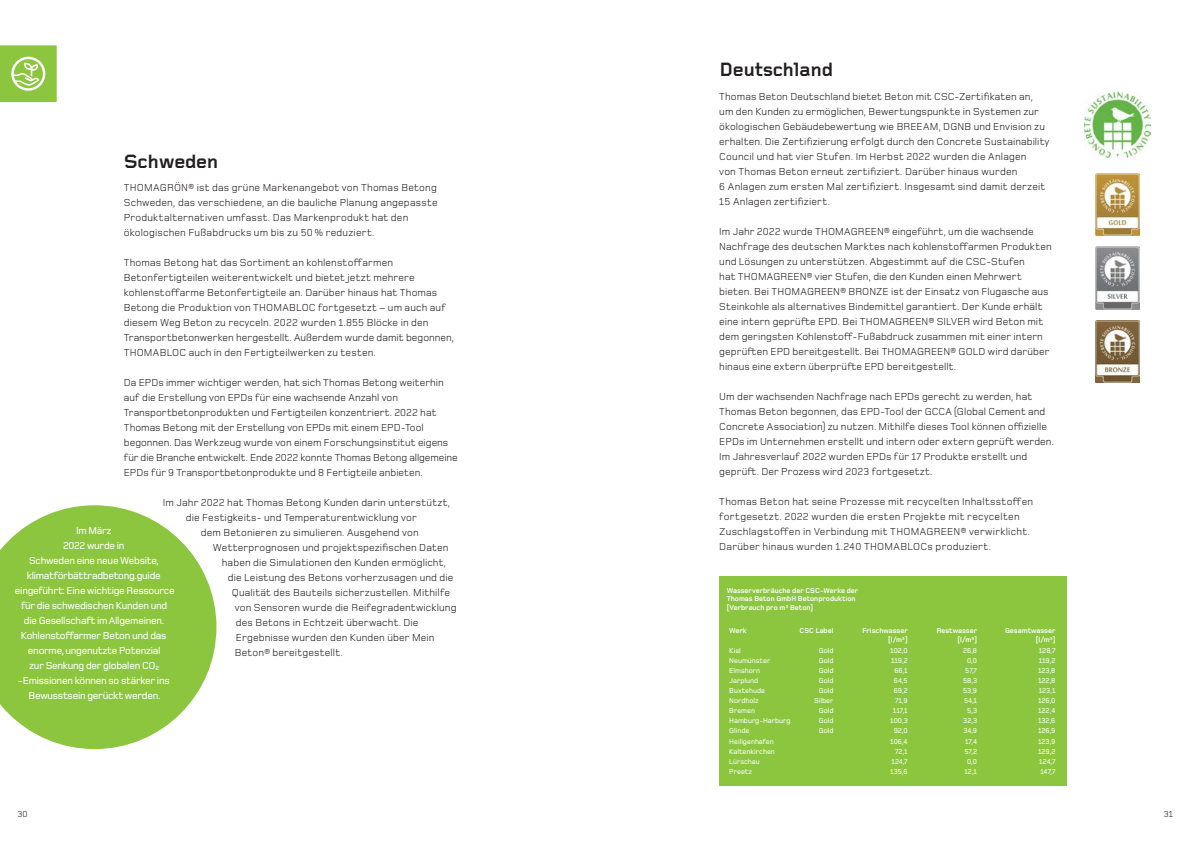
<style>
.page{position:relative;width:1191px;height:842px;background:#fff}
.page>*{position:absolute;margin:0;border:0;box-sizing:border-box;transform-origin:0 0}
.Huvudrubrik_20_24pt{font:700 20px "Foundry Gridnik OT2";letter-spacing:-.02em;color:#231f20}
.Brödtext_10_5_15p_DE{font:10.5px/15px "Foundry Monoline OT3";letter-spacing:.01em;color:#231f20}
.Bubblor_10_5_15pt_DE{font:500 10.5px/15px "Foundry Monoline OT3";letter-spacing:-.025em;color:#fff;text-align:center}
.t1{font:9px "Foundry Monoline OT3";color:#231f20}
.t2{font:500 7.3px "Foundry Monoline OT3";color:#fff}
.t3{font:700 7.3px/8.8px "Foundry Monoline OT3";color:#fff;text-align:right}
</style>
<div class="page">
<img style="left:1095px;top:320px;width:44px;height:63px">
<img style="left:1095px;top:173px;width:44px;height:62px">
<img style="left:1095px;top:247px;width:44px;height:62px">
<img style="left:1084px;top:91px;width:67px;height:67px">
<svg style="left:0;top:505px;width:216px;height:244px;fill:#8bc63e"></svg>
<svg style="left:0;top:45px;width:57px;height:58px;background:#9cce5a"></svg>
<div style="left:719px;top:576px;width:348px;height:209px;background:#8bc63e"></div>
<p class="Huvudrubrik_20_24pt" style="left:124px;top:148px;width:96px">Schweden</p>
<p class="Brödtext_10_5_15p_DE" style="left:124px;top:180px;width:315px">THOMAGRÖN® ist das grüne Markenangebot von Thomas Betong Schweden, das verschiedene, an die bauliche Planung angepasste Produktalternativen umfasst. Das Markenprodukt hat den ökologischen Fußabdrucks um bis zu 50 % reduziert.</p>
<p class="Brödtext_10_5_15p_DE" style="left:124px;top:255px;width:332px">Thomas Betong hat das Sortiment an kohlenstoffarmen Betonfertigteilen weiterentwickelt und bietet jetzt mehrere kohlenstoffarme Betonfertigteile an. Darüber hinaus hat Thomas Betong die Produktion von THOMABLOC fortgesetzt – um auch auf diesem Weg Beton zu recyceln. 2022 wurden 1.855 Blöcke in den Transportbetonwerken hergestellt. Außerdem wurde damit begonnen, THOMABLOC auch in den Fertigteilwerken zu testen.</p>
<p class="Brödtext_10_5_15p_DE" style="left:124px;top:375px;width:335px">Da EPDs immer wichtiger werden, hat sich Thomas Betong weiterhin auf die Erstellung von EPDs für eine wachsende Anzahl von Transportbetonprodukten und Fertigteilen konzentriert. 2022 hat Thomas Betong mit der Erstellung von EPDs mit einem EPD-Tool begonnen. Das Werkzeug wurde von einem Forschungsinstitut eigens für die Branche entwickelt. Ende 2022 konnte Thomas Betong allgemeine EPDs für 9 Transportbetonprodukte und 8 Fertigteile anbieten.</p>
<p class="Brödtext_10_5_15p_DE" style="left:163px;top:495px;width:289px">Im Jahr 2022 hat Thomas Betong Kunden darin unterstützt,</p>
<p class="Brödtext_10_5_15p_DE" style="left:186px;top:510px;width:232px">die Festigkeits- und Temperaturentwicklung vor</p>
<p class="Brödtext_10_5_15p_DE" style="left:201px;top:525px;width:219px">dem Betonieren zu simulieren. Ausgehend von</p>
<p class="Brödtext_10_5_15p_DE" style="left:213px;top:540px;width:237px">Wetterprognosen und projektspezifischen Daten</p>
<p class="Brödtext_10_5_15p_DE" style="left:222px;top:555px;width:226px">haben die Simulationen den Kunden ermöglicht,</p>
<p class="Brödtext_10_5_15p_DE" style="left:228px;top:570px;width:227px">die Leistung des Betons vorherzusagen und die</p>
<p class="Brödtext_10_5_15p_DE" style="left:232px;top:585px;width:220px">Qualität des Bauteils sicherzustellen. Mithilfe</p>
<p class="Brödtext_10_5_15p_DE" style="left:235px;top:600px;width:223px">von Sensoren wurde die Reifegradentwicklung</p>
<p class="Brödtext_10_5_15p_DE" style="left:236px;top:615px;width:184px">des Betons in Echtzeit überwacht. Die</p>
<p class="Brödtext_10_5_15p_DE" style="left:236px;top:630px;width:200px">Ergebnisse wurden den Kunden über Mein</p>
<p class="Brödtext_10_5_15p_DE" style="left:235px;top:645px;width:109px">Beton® bereitgestellt.</p>
<p class="Bubblor_10_5_15pt_DE" style="left:15px;top:522px;width:161px">Im März<br>2022 wurde in<br>Schweden eine neue Website, klimatförbättradbetong.guide eingeführt: Eine wichtige Ressource für die schwedischen Kunden und die Gesellschaft im Allgemeinen.<br>Kohlenstoffarmer Beton und das enorme, ungenutzte Potenzial<br>zur Senkung der globalen CO2 -Emissionen können so stärker ins<br>Bewusstsein gerückt werden.</p>
<p class="Huvudrubrik_20_24pt" style="left:719px;top:56px;width:116px">Deutschland</p>
<p class="Brödtext_10_5_15p_DE" style="left:719px;top:88px;width:331px">Thomas Beton Deutschland bietet Beton mit CSC-Zertifikaten an, um den Kunden zu ermöglichen, Bewertungspunkte in Systemen zur ökologischen Gebäudebewertung wie BREEAM, DGNB und Envision zu erhalten. Die Zertifizierung erfolgt durch den Concrete Sustainability Council und hat vier Stufen. Im Herbst 2022 wurden die Anlagen<br>von Thomas Beton erneut zertifiziert. Darüber hinaus wurden<br>6 Anlagen zum ersten Mal zertifiziert. Insgesamt sind damit derzeit 15 Anlagen zertifiziert.</p>
<p class="Brödtext_10_5_15p_DE" style="left:719px;top:223px;width:334px">Im Jahr 2022 wurde THOMAGREEN® eingeführt, um die wachsende Nachfrage des deutschen Marktes nach kohlenstoffarmen Produkten und Lösungen zu unterstützen. Abgestimmt auf die CSC-Stufen<br>hat THOMAGREEN® vier Stufen, die den Kunden einen Mehrwert bieten. Bei THOMAGREEN® BRONZE ist der Einsatz von Flugasche aus Steinkohle als alternatives Bindemittel garantiert. Der Kunde erhält eine intern geprüfte EPD. Bei THOMAGREEN® SILVER wird Beton mit dem geringsten Kohlenstoff-Fußabdruck zusammen mit einer intern geprüften EPD bereitgestellt. Bei THOMAGREEN® GOLD wird darüber hinaus eine extern überprüfte EPD bereitgestellt.</p>
<p class="Brödtext_10_5_15p_DE" style="left:719px;top:388px;width:336px">Um der wachsenden Nachfrage nach EPDs gerecht zu werden, hat Thomas Beton begonnen, das EPD-Tool der GCCA (Global Cement and Concrete Association) zu nutzen. Mithilfe dieses Tool können offizielle EPDs im Unternehmen erstellt und intern oder extern geprüft werden.<br>Im Jahresverlauf 2022 wurden EPDs für 17 Produkte erstellt und geprüft. Der Prozess wird 2023 fortgesetzt.</p>
<p class="Brödtext_10_5_15p_DE" style="left:719px;top:493px;width:315px">Thomas Beton hat seine Prozesse mit recycelten Inhaltsstoffen fortgesetzt. 2022 wurden die ersten Projekte mit recycelten Zuschlagstoffen in Verbindung mit THOMAGREEN® verwirklicht.<br>Darüber hinaus wurden 1.240 THOMABLOCs produziert.</p>
<p class="t3" style="left:727px;top:585px;width:133px;text-align:left">Wasserverbräuche der CSC-Werke der<br>Thomas Beton GmbH Betonproduktion</p>
<p class="t3" style="left:727px;top:603px;width:88px">[Verbrauch pro m³ Beton]</p>
<p class="t3" style="left:729px;top:626px;width:19px">Werk</p>
<p class="t3" style="left:799px;top:626px;width:35px">CSC Label</p>
<p class="t3" style="left:862px;top:626px;width:47px">Frischwasser [l/m³]</p>
<p class="t3" style="left:936px;top:626px;width:42px">Restwasser [l/m³]</p>
<p class="t3" style="left:1005px;top:626px;width:52px">Gesamtwasser [l/m³]</p>
<p class="t2" style="left:729px;top:646px;width:13px">Kiel</p>
<p class="t2" style="left:818px;top:646px;width:16px">Gold</p>
<p class="t2" style="left:890px;top:646px;width:19px">102,0</p>
<p class="t2" style="left:963px;top:646px;width:15px">26,8</p>
<p class="t2" style="left:1038px;top:646px;width:18px">128,7</p>
<p class="t2" style="left:729px;top:656px;width:43px">Neumünster</p>
<p class="t2" style="left:818px;top:656px;width:16px">Gold</p>
<p class="t2" style="left:891px;top:656px;width:18px">119,2</p>
<p class="t2" style="left:967px;top:656px;width:11px">0,0</p>
<p class="t2" style="left:1038px;top:656px;width:18px">119,2</p>
<p class="t2" style="left:729px;top:666px;width:33px">Elmshorn</p>
<p class="t2" style="left:818px;top:666px;width:16px">Gold</p>
<p class="t2" style="left:894px;top:666px;width:15px">66,1</p>
<p class="t2" style="left:965px;top:666px;width:13px">57,7</p>
<p class="t2" style="left:1038px;top:666px;width:19px">123,8</p>
<p class="t2" style="left:729px;top:676px;width:30px">Jarplund</p>
<p class="t2" style="left:818px;top:676px;width:16px">Gold</p>
<p class="t2" style="left:894px;top:676px;width:15px">64,5</p>
<p class="t2" style="left:963px;top:676px;width:15px">58,3</p>
<p class="t2" style="left:1038px;top:676px;width:19px">122,8</p>
<p class="t2" style="left:729px;top:686px;width:37px">Buxtehude</p>
<p class="t2" style="left:818px;top:686px;width:16px">Gold</p>
<p class="t2" style="left:893px;top:686px;width:15px">69,2</p>
<p class="t2" style="left:963px;top:686px;width:15px">53,9</p>
<p class="t2" style="left:1038px;top:686px;width:18px">123,1</p>
<p class="t2" style="left:729px;top:696px;width:31px">Nordholz</p>
<p class="t2" style="left:814px;top:696px;width:21px">Silber</p>
<p class="t2" style="left:895px;top:696px;width:14px">71,9</p>
<p class="t2" style="left:964px;top:696px;width:15px">54,1</p>
<p class="t2" style="left:1038px;top:696px;width:19px">126,0</p>
<p class="t2" style="left:729px;top:706px;width:27px">Bremen</p>
<p class="t2" style="left:818px;top:706px;width:16px">Gold</p>
<p class="t2" style="left:893px;top:706px;width:16px">117,1</p>
<p class="t2" style="left:967px;top:706px;width:11px">5,3</p>
<p class="t2" style="left:1038px;top:706px;width:19px">122,4</p>
<p class="t2" style="left:729px;top:716px;width:63px">Hamburg-Harburg</p>
<p class="t2" style="left:818px;top:716px;width:16px">Gold</p>
<p class="t2" style="left:890px;top:716px;width:19px">100,3</p>
<p class="t2" style="left:963px;top:716px;width:15px">32,3</p>
<p class="t2" style="left:1038px;top:716px;width:19px">132,6</p>
<p class="t2" style="left:729px;top:726px;width:22px">Glinde</p>
<p class="t2" style="left:818px;top:726px;width:16px">Gold</p>
<p class="t2" style="left:893px;top:726px;width:15px">92,0</p>
<p class="t2" style="left:963px;top:726px;width:15px">34,9</p>
<p class="t2" style="left:1038px;top:726px;width:19px">126,9</p>
<p class="t2" style="left:729px;top:736px;width:46px">Heiligenhafen</p>
<p class="t2" style="left:890px;top:736px;width:19px">106,4</p>
<p class="t2" style="left:965px;top:736px;width:14px">17,4</p>
<p class="t2" style="left:1038px;top:736px;width:19px">123,9</p>
<p class="t2" style="left:729px;top:746px;width:47px">Kaltenkirchen</p>
<p class="t2" style="left:895px;top:746px;width:14px">72,1</p>
<p class="t2" style="left:964px;top:746px;width:14px">57,2</p>
<p class="t2" style="left:1038px;top:746px;width:19px">129,2</p>
<p class="t2" style="left:729px;top:756px;width:32px">Lürschau</p>
<p class="t2" style="left:891px;top:756px;width:18px">124,7</p>
<p class="t2" style="left:967px;top:756px;width:11px">0,0</p>
<p class="t2" style="left:1039px;top:756px;width:18px">124,7</p>
<p class="t2" style="left:729px;top:766px;width:24px">Preetz</p>
<p class="t2" style="left:890px;top:766px;width:19px">135,6</p>
<p class="t2" style="left:964px;top:766px;width:14px">12,1</p>
<p class="t2" style="left:1040px;top:766px;width:16px">147,7</p>
<p class="t1" style="left:18px;top:807px;width:12px">30</p>
<p class="t1" style="left:1163px;top:807px;width:11px">31</p>
</div>
